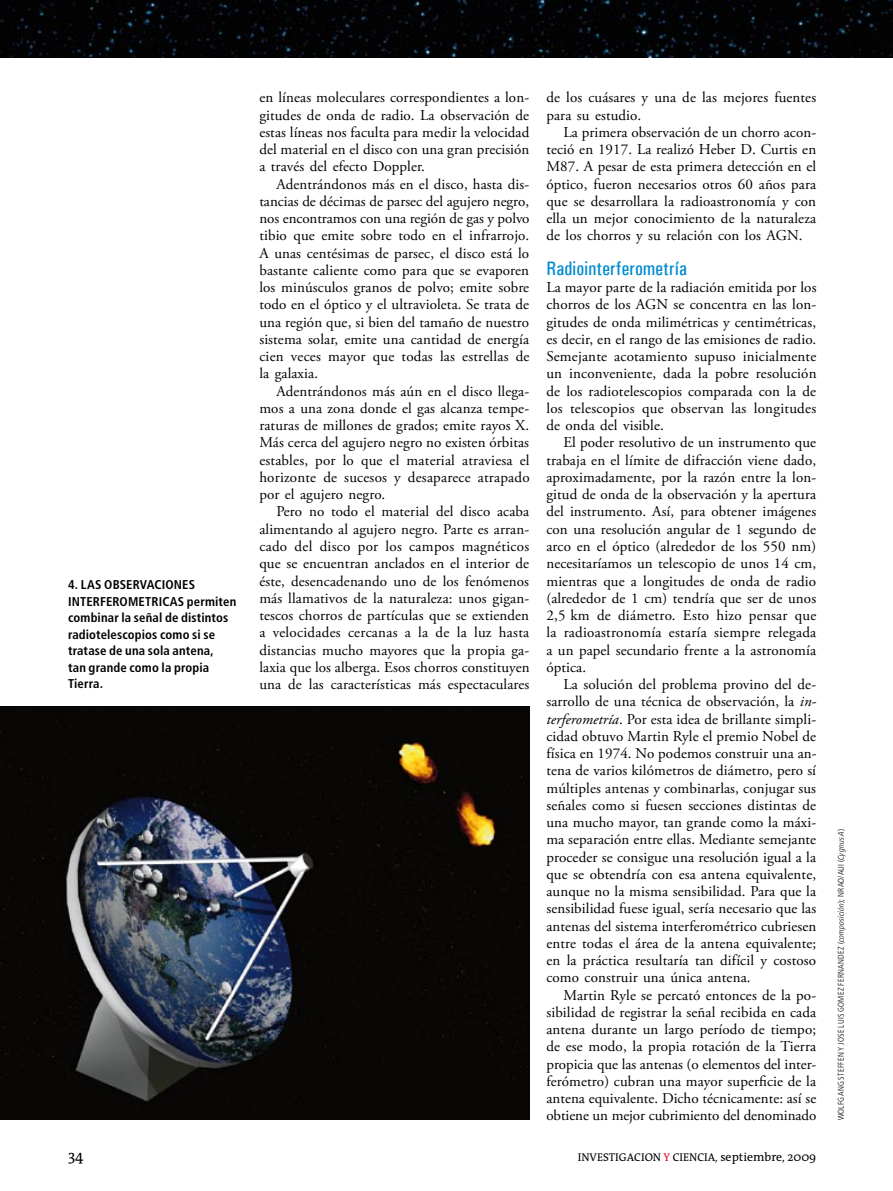
<style>
.page{position:relative;width:893px;height:1191px;background:#fff}
.page>*{position:absolute;margin:0;border:0;box-sizing:border-box;transform-origin:0 0}
.t1{font:500 condensed 19.5px "Univers";letter-spacing:.01em;color:#008bd0}
.t2{font:15px/17.2px "Adobe Garamond Pro";letter-spacing:.005em;color:#000;text-align:justify}
.t3{font:15px "The Antiqua B5";color:#000}
.t4{font:700 condensed 12.75px/16.5px "Frutiger LT Std";letter-spacing:.01em;color:#000}
.t5{font:11.25px "The Antiqua B5";color:#000}
.t6{font:300 condensed 8.25px "Frutiger LT Std";letter-spacing:.03em;color:#000}
.s1{font-style:italic}
.s2{color:#e2001a}
.s3{font-size:12px}
.s4{font-family:"Frutiger LT Com";font-style:italic}
</style>
<div class="page">
<img style="left:0;top:706px;width:529px;height:413px">
<img style="left:0;top:0;width:893px;height:57px">
<p class="t4" style="left:68px;top:576px;width:170px">4. LAS OBSERVACIONES<br>INTERFEROMETRICAS permiten combinar la señal de distintos radiotelescopios como si se tratase de una sola antena,<br>tan grande como la propia<br>Tierra.</p>
<p class="t2" style="left:259px;top:89px;width:272px">en líneas moleculares correspondientes a lon&shy;gitudes de onda de radio. La observación de estas líneas nos faculta para medir la velocidad del material en el disco con una gran precisión a través del efecto Doppler.</p>
<p class="t2" style="left:259px;top:176px;width:272px;text-indent:17px">Adentrándonos más en el disco, hasta dis&shy;tancias de décimas de parsec del agujero negro, nos encontramos con una región de gas y polvo tibio que emite sobre todo en el infrarrojo.<br>A unas centésimas de parsec, el disco está lo bastante caliente como para que se evaporen los minúsculos granos de polvo; emite sobre todo en el óptico y el ultravioleta. Se trata de una región que, si bien del tamaño de nuestro sistema solar, emite una cantidad de energía cien veces mayor que todas las estrellas de la galaxia.</p>
<p class="t2" style="left:259px;top:383px;width:272px;text-indent:17px">Adentrándonos más aún en el disco llega&shy;mos a una zona donde el gas alcanza tempe&shy;raturas de millones de grados; emite rayos X.<br>Más cerca del agujero negro no existen órbitas estables, por lo que el material atraviesa el horizonte de sucesos y desaparece atrapado por el agujero negro.</p>
<p class="t2" style="left:259px;top:503px;width:272px;text-indent:17px">Pero no todo el material del disco acaba alimentando al agujero negro. Parte es arran&shy;cado del disco por los campos magnéticos que se encuentran anclados en el interior de éste, desencadenando uno de los fenómenos más llamativos de la naturaleza: unos gigan&shy;tescos chorros de partículas que se extienden a velocidades cercanas a la de la luz hasta distancias mucho mayores que la propia ga&shy;laxia que los alberga. Esos chorros constituyen una de las características más espectaculares</p>
<p class="t2" style="left:546px;top:89px;width:271px">de los cuásares y una de las mejores fuentes para su estudio.</p>
<p class="t2" style="left:546px;top:124px;width:271px;text-indent:17px">La primera observación de un chorro acon&shy;teció en 1917. La realizó Heber D. Curtis en M87. A pesar de esta primera detección en el óptico, fueron necesarios otros 60 años para que se desarrollara la radioastronomía y con ella un mejor conocimiento de la naturaleza de los chorros y su relación con los AGN.</p>
<h1 class="t1" style="left:546px;top:257px;width:142px">Radiointerferometría</h1>
<p class="t2" style="left:546px;top:279px;width:272px">La mayor parte de la radiación emitida por los chorros de los AGN se concentra en las lon&shy;gitudes de onda milimétricas y centimétricas, es decir, en el rango de las emisiones de radio.<br>Semejante acotamiento supuso inicialmente un inconveniente, dada la pobre resolución de los radiotelescopios comparada con la de los telescopios que observan las longitudes de onda del visible.</p>
<p class="t2" style="left:546px;top:434px;width:271px;text-indent:17px">El poder resolutivo de un instrumento que trabaja en el límite de difracción viene dado, aproximadamente, por la razón entre la lon&shy;gitud de onda de la observación y la apertura del instrumento. Así, para obtener imágenes con una resolución angular de 1 segundo de arco en el óptico (alrededor de los 550 nm) necesitaríamos un telescopio de unos 14 cm, mientras que a longitudes de onda de radio (alrededor de 1 cm) tendría que ser de unos 2,5 km de diámetro. Esto hizo pensar que la radioastronomía estaría siempre relegada a un papel secundario frente a la astronomía óptica.</p>
<p class="t2" style="left:546px;top:676px;width:272px;text-indent:17px">La solución del problema provino del de&shy;sarrollo de una técnica de observación, la <span class="s1">in&shy;terferometría</span>. Por esta idea de brillante simpli&shy;cidad obtuvo Martin Ryle el premio Nobel de física en 1974. No podemos construir una an&shy;tena de varios kilómetros de diámetro, pero sí múltiples antenas y combinarlas, conjugar sus señales como si fuesen secciones distintas de una mucho mayor, tan grande como la máxi&shy;ma separación entre ellas. Mediante semejante proceder se consigue una resolución igual a la que se obtendría con esa antena equivalente, aunque no la misma sensibilidad. Para que la sensibilidad fuese igual, sería necesario que las antenas del sistema interferométrico cubriesen entre todas el área de la antena equivalente; en la práctica resultaría tan difícil y costoso como construir una única antena.</p>
<p class="t2" style="left:546px;top:986px;width:271px;text-indent:17px">Martin Ryle se percató entonces de la po&shy;sibilidad de registrar la señal recibida en cada antena durante un largo período de tiempo; de ese modo, la propia rotación de la Tierra propicia que las antenas (o elementos del inter&shy;ferómetro) cubran una mayor superficie de la antena equivalente. Dicho técnicamente: así se obtiene un mejor cubrimiento del denominado</p>
<p class="t3" style="left:68px;top:1148px;width:17px">34</p>
<p class="t5" style="left:578px;top:1151px;width:240px">INVESTIGACION <span class="s2">Y</span> CIENCIA, <span class="s3">septiembre, 2009</span></p>
<p class="t6" style="left:836px;top:1120px;width:293px;rotate:-90deg">wolfgang steffen y jose luis gomez fernandez (<span class="s4">composición</span>); nrao/aui (<span class="s4">Cygnus A</span>)</p>
</div>
